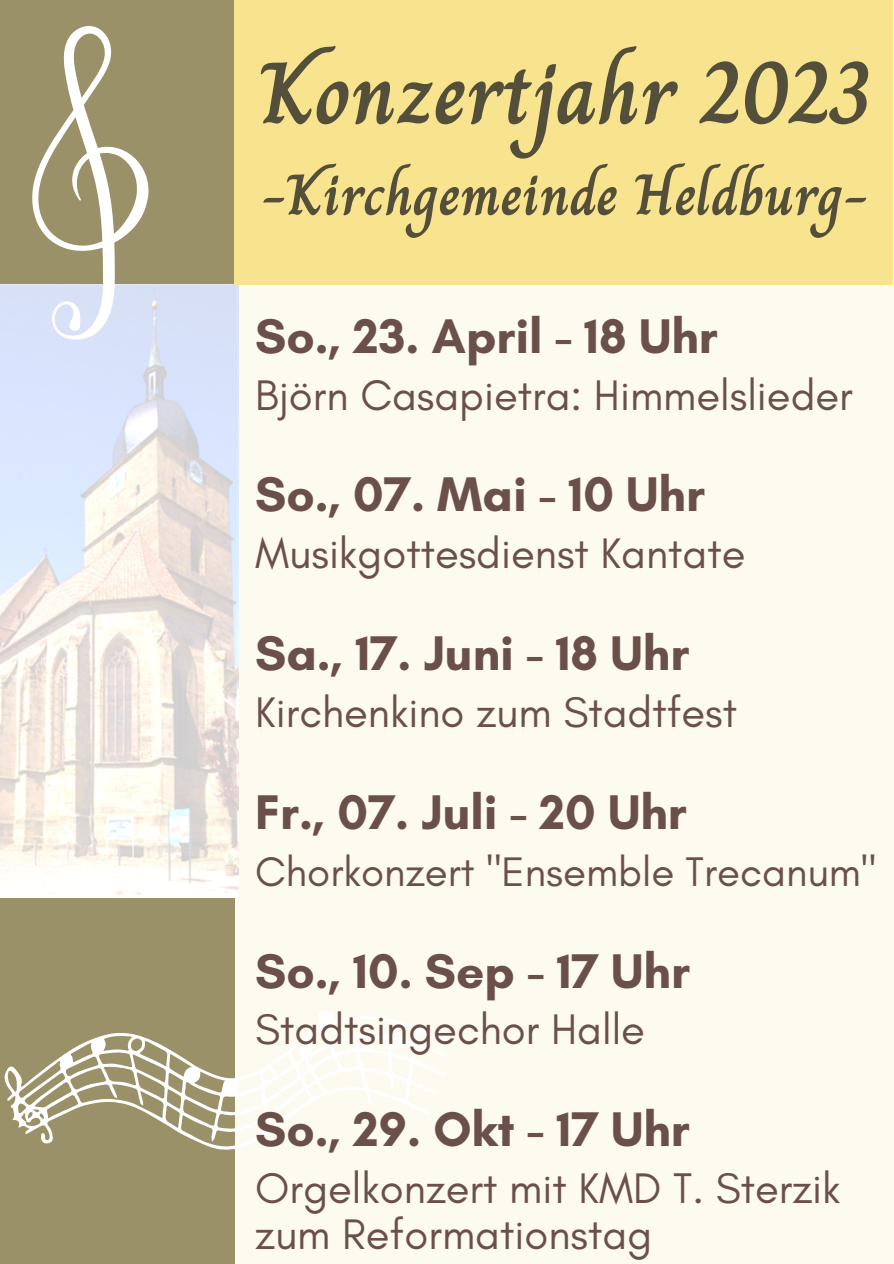
<style>
.page{position:relative;width:894px;height:1264px;background:#fff}
.page>*{position:absolute;margin:0;border:0;box-sizing:border-box;transform-origin:0 0}
.t1{font:700 88.2px "Charm";color:#544f3a}
.t2{font:700 58.2px "Charm";color:#544f3a}
.t3{font:700 49.5px "Glacial Indifference";color:#6b5049}
.t4{font:43.5px/45.6px "Glacial Indifference";color:#6b5049}
.t5{font:42px "Glacial Indifference";color:#6b5049}
</style>
<div class="page">
<div style="left:0;top:0;width:893px;height:1263px;background:#fdfaf0"></div>
<div style="left:0;top:0;width:235px;height:1263px;background:#9a9168"></div>
<svg style="left:0;top:861px;width:455px;height:289px"></svg>
<img style="left:0;top:285px;width:238px;height:612px">
<div style="left:235px;top:0;width:657px;height:285px;background:#f8e38e"></div>
<svg style="left:30px;top:26px;width:120px;height:316px"></svg>
<h1 class="t1" style="left:259px;top:25px;width:612px">Konzertjahr 2023</h1>
<h2 class="t2" style="left:261px;top:150px;width:607px">-Kirchgemeinde Heldburg-</h2>
<p class="t3" style="left:255px;top:306px;width:464px">So., 23. April - 18 Uhr</p>
<p class="t4" style="left:255px;top:371px;width:599px">Björn Casapietra: Himmelslieder</p>
<p class="t3" style="left:255px;top:464px;width:451px">So., 07. Mai - 10 Uhr</p>
<p class="t4" style="left:255px;top:530px;width:491px">Musikgottesdienst Kantate</p>
<p class="t3" style="left:255px;top:623px;width:435px">Sa., 17. Juni - 18 Uhr</p>
<p class="t4" style="left:255px;top:689px;width:483px">Kirchenkino zum Stadtfest</p>
<p class="t3" style="left:255px;top:781px;width:433px">Fr., 07. Juli - 20 Uhr</p>
<p class="t5" style="left:255px;top:845px;width:622px">Chorkonzert "Ensemble Trecanum"</p>
<p class="t3" style="left:255px;top:940px;width:436px">So., 10. Sep - 17 Uhr</p>
<p class="t4" style="left:255px;top:1006px;width:391px">Stadtsingechor Halle</p>
<p class="t3" style="left:255px;top:1099px;width:436px">So., 29. Okt - 17 Uhr</p>
<p class="t4" style="left:255px;top:1165px;width:586px">Orgelkonzert mit KMD T. Sterzik zum Reformationstag</p>
</div>
